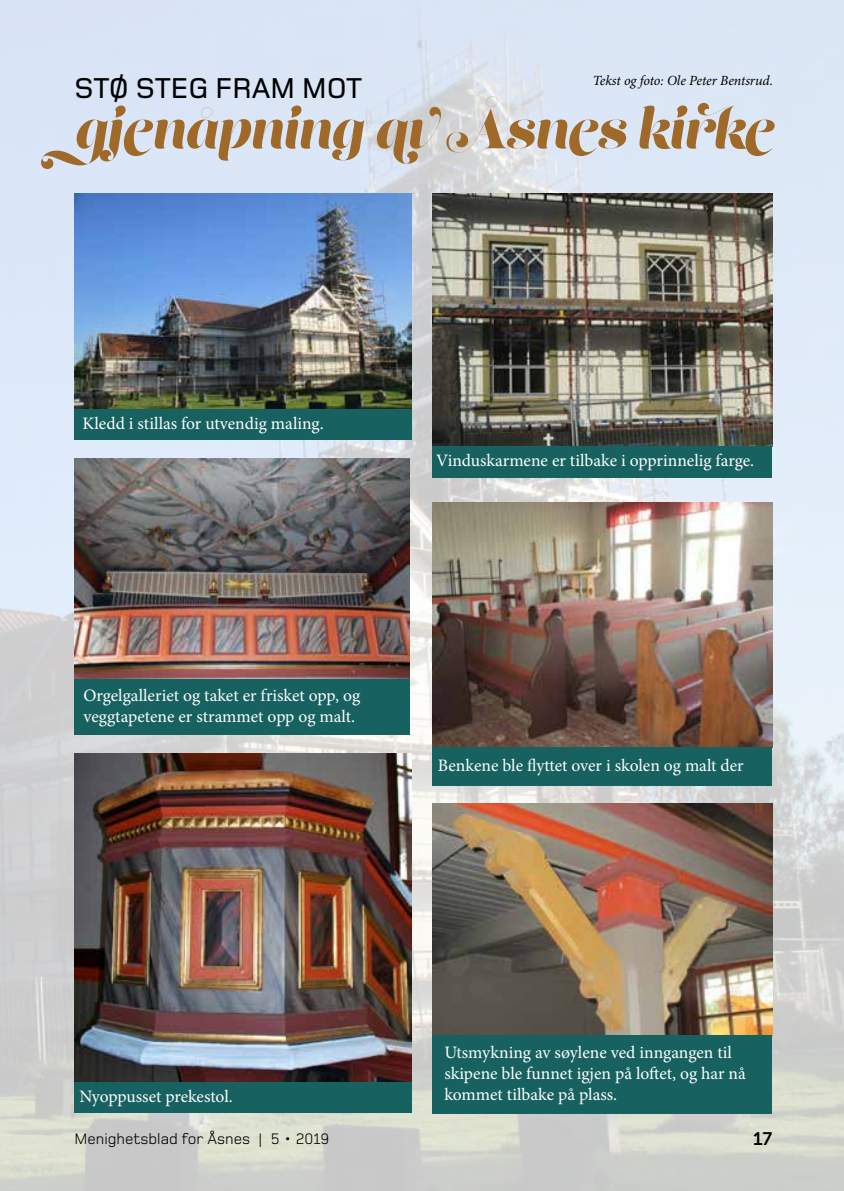
<style>
.page{position:relative;width:844px;height:1191px;background:#fff}
.page>*{position:absolute;margin:0;border:0;box-sizing:border-box;transform-origin:0 0}
.t1{font:54.07px "Lust Script Display";color:#9f6929}
.t2{font:500 29.75px "Foundry Monoline";color:#000}
.t3{font:700 19.25px "Foundry Monoline";color:#000}
.t4{font:17.5px/21px "Minion Pro";color:#fff}
.t5{font:15.75px "Foundry Monoline";color:#000}
.t6{font:italic 14px "Minion Pro";letter-spacing:-.005em;color:#000}
</style>
<div class="page">
<img style="left:0;top:0;width:843px;height:1191px">
<img style="left:74px;top:193px;width:337px;height:217px">
<img style="left:432px;top:193px;width:339px;height:253px">
<img style="left:74px;top:458px;width:335px;height:221px">
<img style="left:432px;top:502px;width:339px;height:245px">
<img style="left:74px;top:753px;width:337px;height:329px">
<img style="left:432px;top:804px;width:339px;height:231px">
<div style="left:74px;top:410px;width:337px;height:30px;background:#176161"></div>
<div style="left:74px;top:679px;width:335px;height:55px;background:#176161"></div>
<div style="left:432px;top:747px;width:339px;height:38px;background:#176161"></div>
<div style="left:432px;top:446px;width:339px;height:32px;background:#176161"></div>
<div style="left:74px;top:1082px;width:337px;height:31px;background:#176161"></div>
<div style="left:432px;top:1035px;width:339px;height:78px;background:#176161"></div>
<h2 class="t2" style="left:74px;top:72px;width:289px">STØ STEG FRAM MOT</h2>
<p class="t6" style="left:592px;top:72px;width:182px">Tekst og foto: Ole Peter Bentsrud.</p>
<h1 class="t1" style="left:74px;top:94px;width:700px">gjenåpning av Åsnes kirke</h1>
<p class="t4" style="left:83px;top:412px;width:243px">Kledd i stillas for utvendig maling.</p>
<p class="t4" style="left:436px;top:450px;width:319px">Vinduskarmene er tilbake i opprinnelig farge.</p>
<p class="t4" style="left:83px;top:684px;width:278px">Orgelgalleriet og taket er frisket opp, og veggtapetene er strammet opp og malt.</p>
<p class="t4" style="left:438px;top:754px;width:307px">Benkene ble flyttet over i skolen og malt der</p>
<p class="t4" style="left:79px;top:1086px;width:155px">Nyoppusset prekestol.</p>
<p class="t4" style="left:444px;top:1041px;width:303px">Utsmykning av søylene ved inngangen til skipene ble funnet igjen på loftet, og har nå kommet tilbake på plass.</p>
<p class="t5" style="left:74px;top:1130px;width:256px">Menighetsblad for Åsnes | 5 • 2019</p>
<p class="t3" style="left:753px;top:1128px;width:20px">17</p>
</div>
